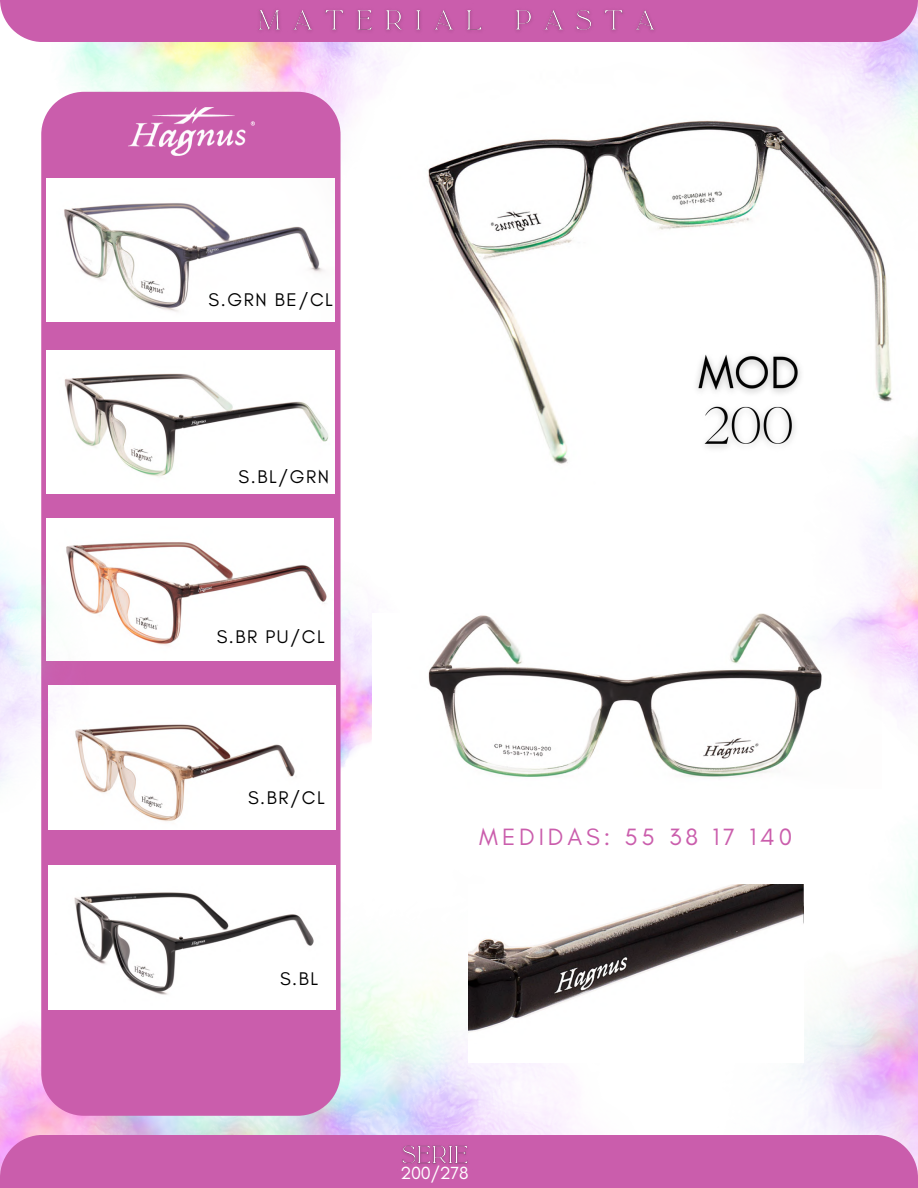
<style>
.page{position:relative;width:918px;height:1188px;background:#fff}
.page>*{position:absolute;margin:0;border:0;box-sizing:border-box;transform-origin:0 0}
.t1{font:24px "Glacial Indifference";letter-spacing:.16em;color:#ca5dac}
.t2{font:18.75px "Glacial Indifference";letter-spacing:.085em;color:#000}
.t3{font:18px "Glacial Indifference";letter-spacing:-.02em;color:#fff}
</style>
<div class="page">
<img style="left:528px;top:387px;width:40px;height:77px">
<img style="left:64px;top:42px;width:398px;height:215px">
<img style="left:132px;top:671px;width:606px;height:464px">
<svg style="left:41px;top:92px;width:300px;height:1024px;background:#cc66b0"></svg>
<img style="left:132px;top:686px;width:203px;height:144px">
<img style="left:132px;top:518px;width:202px;height:143px">
<img style="left:132px;top:866px;width:203px;height:144px">
<img style="left:47px;top:179px;width:288px;height:143px">
<img style="left:372px;top:615px;width:310px;height:174px">
<img style="left:47px;top:351px;width:288px;height:143px">
<img style="left:462px;top:42px;width:456px;height:345px">
<img style="left:738px;top:866px;width:180px;height:269px">
<img style="left:41px;top:420px;width:80px;height:72px">
<div style="left:0;top:1135px;width:918px;height:53px;background:#ca5dac"></div>
<img style="left:682px;top:251px;width:236px;height:615px">
<img style="left:0;top:492px;width:132px;height:683px">
<div style="left:0;top:0;width:918px;height:42px;background:#ca5dac"></div>
<img style="left:128px;top:108px;width:127px;height:47px">
<img style="left:469px;top:885px;width:335px;height:178px">
<img style="left:402px;top:1145px;width:66px;height:20px">
<img style="left:258px;top:10px;width:397px;height:21px">
<p class="t2" style="left:209px;top:288px;width:126px">S.GRN BE/CL</p>
<p class="t2" style="left:239px;top:465px;width:92px">S.BL/GRN</p>
<p class="t2" style="left:217px;top:626px;width:109px">S.BR PU/CL</p>
<h3 class="t2" style="left:248px;top:786px;width:78px">S.BR/CL</h3>
<p class="t2" style="left:280px;top:967px;width:40px">S.BL</p>
<p class="t1" style="left:479px;top:822px;width:314px">MEDIDAS: 55 38 17 140</p>
<p class="t3" style="left:401px;top:1162px;width:69px">200/278</p>
</div>
